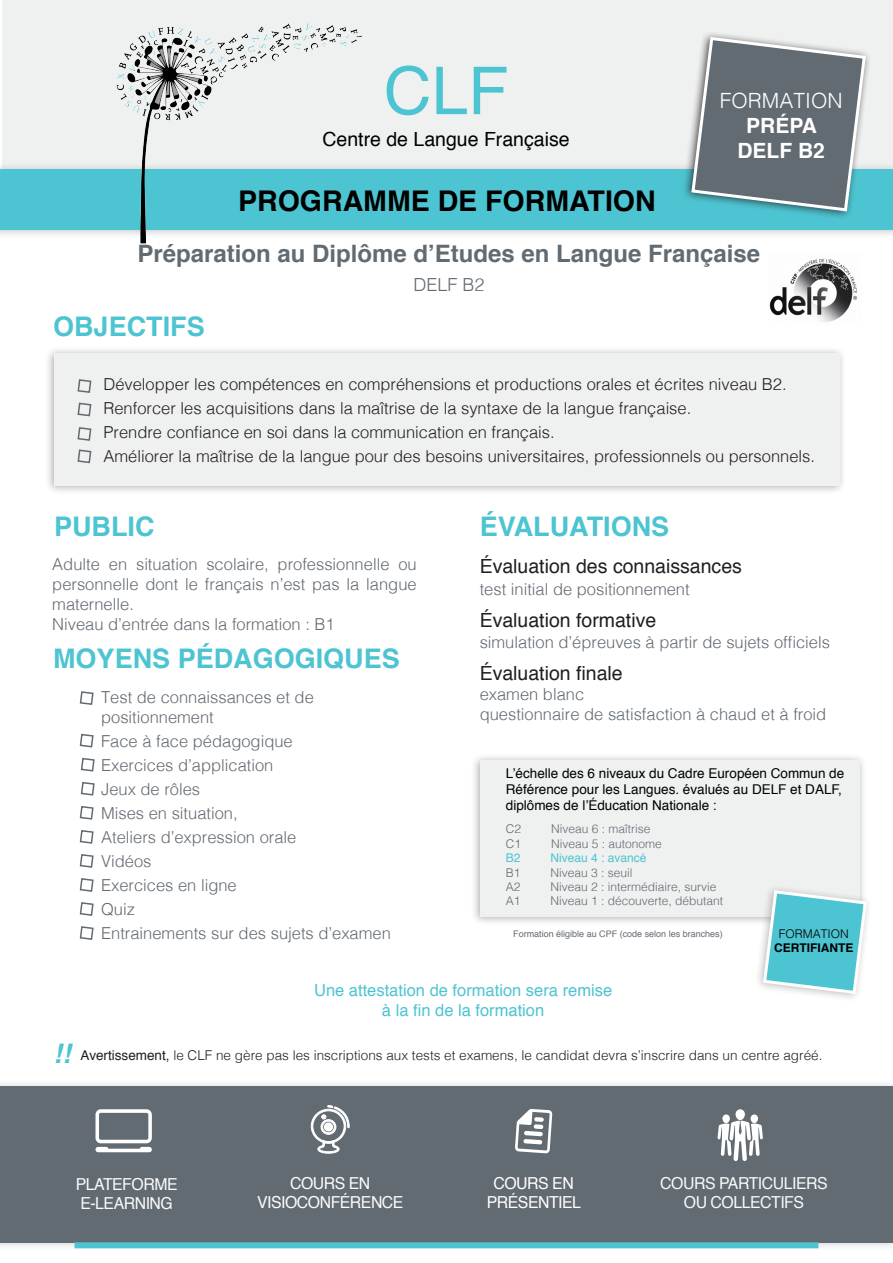
<style>
.page{position:relative;width:893px;height:1263px;background:#fff}
.page>*{position:absolute;margin:0;border:0;box-sizing:border-box;transform-origin:0 0}
.t1{font:66px "Helvetica";color:#4dc4d1}
.t2{font:700 28.5px "Helvetica";color:#000}
.t3{font:700 27px "Helvetica";color:#4dc4d1}
.t4{font:italic 700 27px "Helvetica";color:#4dc4d1}
.t5{font:700 24px "Helvetica";color:#626a72}
.t6{font:700 21px "Helvetica";color:#fff}
.t7{font:300 21px "Helvetica";color:#fff}
.t8{font:19.5px "Helvetica";color:#231f20}
.t9{font:19.5px "Helvetica";color:#000}
.t10{font:300 18px "Helvetica";color:#626a72}
.t11{font:300 16.5px/19.8px "Helvetica";color:#626a72;text-align:justify}
.t12{font:300 16.5px "Helvetica";color:#231f20}
.t13{font:16.5px "Helvetica";color:#4dc4d1}
.Titre_de_section_de{font:16.5px/19.8px "Helvetica";letter-spacing:-.03em;color:#f6fbfb;text-align:center;scale:.96 1}
.Titre_de_section_de-2{font:16.5px/19.8px "Helvetica";letter-spacing:-.03em;color:#fbfdfd;text-align:center;scale:.96 1}
.Titre_de_section_de-3{font:16.5px/19.8px "Helvetica";letter-spacing:-.03em;color:#f9fcfc;scale:.96 1}
.Titre_de_section_de-4{font:16.5px/19.8px "Helvetica";letter-spacing:-.03em;color:#fff;text-align:center;scale:.96 1}
.t14{font:13.5px/16.2px "Helvetica";color:#000}
.t15{font:300 13.5px "Helvetica";color:#231f20}
.t16{font:300 12px "Helvetica";color:#626a72}
.t17{font:12px "Helvetica";color:#4dc4d1}
.t18{font:700 12px "Helvetica";color:#000}
.t19{font:300 12px "Helvetica";color:#000}
.t20{font:9px "Helvetica";color:#626a72}
.s1{font-weight:400}
</style>
<div class="page">
<div style="left:471px;top:753px;width:395px;height:173px;background:#231f20;opacity:.35"></div>
<div style="left:481px;top:760px;width:379px;height:156px;background:#eff0f0"></div>
<div style="left:44px;top:346px;width:802px;height:149px;background:#231f20;opacity:.35"></div>
<div style="left:54px;top:353px;width:786px;height:133px;background:#eff0f0"></div>
<div style="left:2px;top:0;width:891px;height:169px;background:#eff0f0"></div>
<div style="left:0;top:162px;width:893px;height:77px;background:#231f20;opacity:.25"></div>
<div style="left:0;top:169px;width:893px;height:61px;background:#4dc4d1"></div>
<img style="left:112px;top:23px;width:253px;height:221px">
<div style="left:682px;top:31px;width:190px;height:189px;background:#231f20;opacity:.79"></div>
<svg style="left:690px;top:35px;width:178px;height:178px"></svg>
<div style="left:0;top:1079px;width:893px;height:173px;background:#231f20;opacity:.2"></div>
<div style="left:0;top:1086px;width:893px;height:156px;background:#626a72"></div>
<div style="left:722px;top:1114px;width:8px;height:9px;background:#fff;border-radius:50%"></div>
<div style="left:750px;top:1114px;width:8px;height:9px;background:#fff;border-radius:50%"></div>
<div style="left:735px;top:1109px;width:10px;height:11px;background:#fff;border-radius:50%"></div>
<svg style="left:717px;top:1120px;width:46px;height:41px"></svg>
<svg style="left:95px;top:1109px;width:57px;height:43px"></svg>
<svg style="left:515px;top:1109px;width:37px;height:44px"></svg>
<svg style="left:310px;top:1105px;width:40px;height:49px"></svg>
<div style="left:75px;top:1242px;width:743px;height:6px;background:#4dc4d1"></div>
<svg style="left:77px;top:379px;width:15px;height:14px"></svg>
<svg style="left:77px;top:402px;width:15px;height:15px"></svg>
<svg style="left:77px;top:427px;width:15px;height:14px"></svg>
<svg style="left:77px;top:449px;width:15px;height:15px"></svg>
<svg style="left:79px;top:691px;width:15px;height:14px"></svg>
<svg style="left:80px;top:781px;width:15px;height:15px"></svg>
<svg style="left:79px;top:733px;width:15px;height:15px"></svg>
<svg style="left:80px;top:757px;width:15px;height:15px"></svg>
<svg style="left:79px;top:854px;width:15px;height:14px"></svg>
<svg style="left:79px;top:806px;width:15px;height:14px"></svg>
<svg style="left:79px;top:830px;width:15px;height:14px"></svg>
<svg style="left:79px;top:902px;width:15px;height:14px"></svg>
<svg style="left:79px;top:878px;width:15px;height:14px"></svg>
<svg style="left:79px;top:926px;width:15px;height:14px"></svg>
<div style="left:754px;top:884px;width:119px;height:119px;background:#231f20;opacity:.3"></div>
<svg style="left:761px;top:888px;width:107px;height:108px"></svg>
<img style="left:769px;top:258px;width:88px;height:64px">
<p class="t1" style="left:384px;top:40px;width:126px">CLF</p>
<p class="t9" style="left:322px;top:124px;width:249px">Centre de Langue Française</p>
<p class="t2" style="left:238px;top:178px;width:419px">PROGRAMME DE FORMATION</p>
<p class="t7" style="left:720px;top:83px;width:124px">FORMATION</p>
<p class="t6" style="left:746px;top:109px;width:72px">PRÉPA</p>
<p class="t6" style="left:737px;top:134px;width:89px">DELF B2</p>
<p class="t5" style="left:137px;top:235px;width:624px">Préparation au Diplôme d’Etudes en Langue Française</p>
<p class="t10" style="left:413px;top:270px;width:73px">DELF B2</p>
<p class="t3" style="left:53px;top:305px;width:153px">OBJECTIFS</p>
<p class="t12" style="left:103px;top:370px;width:685px">Développer les compétences en compréhensions et productions orales et écrites niveau B2.</p>
<p class="t12" style="left:103px;top:394px;width:589px">Renforcer les acquisitions dans la maîtrise de la syntaxe de la langue française.</p>
<p class="t12" style="left:103px;top:418px;width:453px">Prendre confiance en soi dans la communication en français.</p>
<p class="t12" style="left:103px;top:442px;width:713px">Améliorer la maîtrise de la langue pour des besoins universitaires, professionnels ou personnels.</p>
<p class="t3" style="left:54px;top:504px;width:102px">PUBLIC</p>
<p class="t3" style="left:480px;top:504px;width:191px">ÉVALUATIONS</p>
<p class="t8" style="left:480px;top:551px;width:264px">Évaluation des connaissances</p>
<p class="t11" style="left:480px;top:578px;width:211px">test initial de positionnement</p>
<p class="t8" style="left:480px;top:605px;width:178px">Évaluation formative</p>
<p class="t11" style="left:480px;top:631px;width:352px">simulation d’épreuves à partir de sujets officiels</p>
<p class="t8" style="left:480px;top:658px;width:145px">Évaluation finale</p>
<p class="t11" style="left:480px;top:683px;width:106px">examen blanc</p>
<p class="t11" style="left:480px;top:703px;width:348px">questionnaire de satisfaction à chaud et à froid</p>
<p class="t11" style="left:52px;top:553px;width:366px">Adulte en situation scolaire, professionnelle ou personnelle dont le français n’est pas la langue maternelle.</p>
<p class="t11" style="left:52px;top:613px;width:284px">Niveau d’entrée dans la formation : B1</p>
<p class="t3" style="left:53px;top:636px;width:348px">MOYENS PÉDAGOGIQUES</p>
<p class="t11" style="left:101px;top:686px;width:214px">Test de connaissances et de</p>
<p class="t11" style="left:101px;top:706px;width:114px">positionnement</p>
<p class="t11" style="left:101px;top:730px;width:193px">Face à face pédagogique</p>
<p class="t11" style="left:101px;top:754px;width:174px">Exercices d’application</p>
<p class="t11" style="left:101px;top:778px;width:101px">Jeux de rôles</p>
<p class="t11" style="left:101px;top:802px;width:138px">Mises en situation,</p>
<p class="t11" style="left:101px;top:826px;width:197px">Ateliers d’expression orale</p>
<p class="t11" style="left:101px;top:850px;width:52px">Vidéos</p>
<p class="t11" style="left:101px;top:874px;width:137px">Exercices en ligne</p>
<p class="t11" style="left:101px;top:898px;width:35px">Quiz</p>
<p class="t11" style="left:101px;top:922px;width:291px">Entrainements sur des sujets d’examen</p>
<p class="t19" style="left:779px;top:923px;width:72px">FORMATION</p>
<p class="t18" style="left:774px;top:938px;width:81px">CERTIFIANTE</p>
<p class="t13" style="left:314px;top:977px;width:300px">Une attestation de formation sera remise</p>
<p class="t13" style="left:382px;top:997px;width:164px">à la fin de la formation</p>
<p class="t14" style="left:506px;top:765px;width:340px">L’échelle des 6 niveaux du Cadre Européen Commun de<br>Référence pour les Langues. évalués au DELF et DALF, diplômes de l’Éducation Nationale :</p>
<p class="t16" style="left:506px;top:819px;width:17px">C2</p>
<p class="t16" style="left:551px;top:819px;width:101px">Niveau 6 : maîtrise</p>
<p class="t16" style="left:506px;top:833px;width:17px">C1</p>
<p class="t16" style="left:551px;top:833px;width:112px">Niveau 5 : autonome</p>
<p class="t17" style="left:506px;top:849px;width:16px">B2</p>
<p class="t17" style="left:551px;top:849px;width:98px">Niveau 4 : avancé</p>
<p class="t16" style="left:506px;top:862px;width:16px">B1</p>
<p class="t16" style="left:551px;top:862px;width:84px">Niveau 3 : seuil</p>
<p class="t16" style="left:506px;top:876px;width:16px">A2</p>
<p class="t16" style="left:551px;top:876px;width:168px">Niveau 2 : intermédiaire, survie</p>
<p class="t16" style="left:506px;top:891px;width:16px">A1</p>
<p class="t16" style="left:551px;top:891px;width:174px">Niveau 1 : découverte, débutant</p>
<p class="t20" style="left:513px;top:927px;width:211px">Formation éligible au CPF (code selon les branches)</p>
<p class="t4" style="left:53px;top:1031px;width:19px">!!</p>
<p class="t15" style="left:81px;top:1043px;width:743px"><span class="s1">Avertissement,</span> le CLF ne gère pas les inscriptions aux tests et examens, le candidat devra s’inscrire dans un centre agréé.</p>
<p class="Titre_de_section_de-3" style="left:76px;top:1174px;width:108px">PLATEFORME<br>E-LEARNING</p>
<p class="Titre_de_section_de-2" style="left:257px;top:1173px;width:154px">COURS EN<br>VISIOCONFÉRENCE</p>
<p class="Titre_de_section_de-4" style="left:487px;top:1173px;width:100px">COURS EN<br>PRÉSENTIEL</p>
<p class="Titre_de_section_de" style="left:660px;top:1173px;width:176px">COURS PARTICULIERS<br>OU COLLECTIFS</p>
</div>
